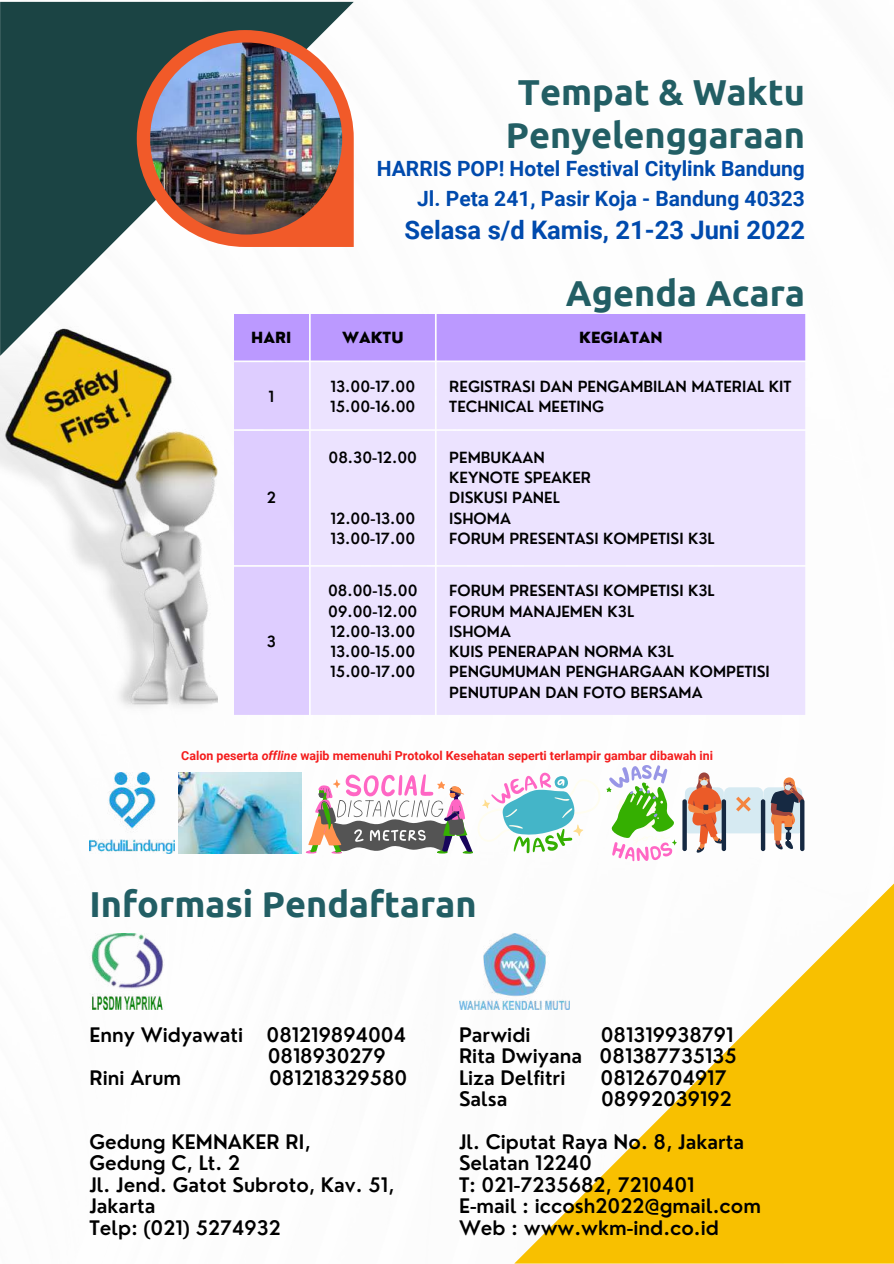
<style>
.page{position:relative;width:894px;height:1264px;background:#fff}
.page>*{position:absolute;margin:0;border:0;box-sizing:border-box;transform-origin:0 0}
.t1{font:700 36px/42.8px "Ubuntu";color:#225e64;text-align:center}
.t2{font:700 25.5px "Roboto";color:#004aad}
.t3{font:700 21px/29.2px "Roboto";color:#004aad;text-align:right}
.t4{font:600 19.5px/21.5px "Nourd";color:#000}
.t5{font:600 15px/20.2px "Nourd";color:#000}
.t6{font:800 15px "Nourd";color:#000}
.t7{font:700 12.45px "Roboto";color:#f41c1c}
.s1{font-style:italic}
</style>
<div class="page">
<svg style="left:0;top:2px;width:353px;height:318px;fill:#1b4444"></svg>
<svg style="left:514px;top:884px;width:379px;height:379px;fill:#f8c000"></svg>
<img style="left:0;top:320px;width:217px;height:388px">
<svg style="left:137px;top:30px;width:216px;height:217px;fill:#f15a29"></svg>
<img style="left:150px;top:42px;width:192px;height:192px;border-radius:50%">
<svg style="left:234px;top:314px;width:571px;height:401px;background:#cdb5fe"></svg>
<div style="left:310px;top:362px;width:495px;height:353px;background:#ece3ff"></div>
<img style="left:89px;top:772px;width:85px;height:81px">
<img style="left:178px;top:772px;width:123px;height:81px">
<svg style="left:305px;top:765px;width:500px;height:97px"></svg>
<img style="left:91px;top:933px;width:73px;height:76px">
<img style="left:459px;top:933px;width:110px;height:76px">
<h1 class="t1" style="left:505px;top:71px;width:300px">Tempat &amp; Waktu<br>Penyelenggaraan</h1>
<h3 class="t3" style="left:377px;top:154px;width:429px">HARRIS POP! Hotel Festival Citylink Bandung<br>Jl. Peta 241, Pasir Koja - Bandung 40323</h3>
<h2 class="t2" style="left:404px;top:216px;width:402px">Selasa s/d Kamis, 21-23 Juni 2022</h2>
<h1 class="t1" style="left:565px;top:271px;width:240px">Agenda Acara</h1>
<p class="t6" style="left:251px;top:328px;width:42px">HARI</p>
<p class="t6" style="left:342px;top:328px;width:63px">WAKTU</p>
<p class="t6" style="left:579px;top:328px;width:85px">KEGIATAN</p>
<p class="t5" style="left:268px;top:386px;width:7px">1</p>
<p class="t5" style="left:330px;top:376px;width:87px">13.00-17.00<br>15.00-16.00</p>
<p class="t5" style="left:449px;top:376px;width:343px">REGISTRASI DAN PENGAMBILAN MATERIAL KIT<br>TECHNICAL MEETING</p>
<p class="t5" style="left:267px;top:487px;width:11px">2</p>
<p class="t5" style="left:267px;top:631px;width:11px">3</p>
<p class="t5" style="left:328px;top:447px;width:90px">08.30-12.00</p>
<p class="t5" style="left:330px;top:508px;width:86px">12.00-13.00<br>13.00-17.00</p>
<p class="t5" style="left:449px;top:447px;width:267px">PEMBUKAAN<br>KEYNOTE SPEAKER<br>DISKUSI PANEL<br>ISHOMA<br>FORUM PRESENTASI KOMPETISI K3L</p>
<p class="t5" style="left:328px;top:580px;width:91px">08.00-15.00<br>09.00-12.00<br>12.00-13.00<br>13.00-15.00<br>15.00-17.00</p>
<p class="t5" style="left:449px;top:580px;width:322px">FORUM PRESENTASI KOMPETISI K3L<br>FORUM MANAJEMEN K3L<br>ISHOMA<br>KUIS PENERAPAN NORMA K3L<br>PENGUMUMAN PENGHARGAAN KOMPETISI<br>PENUTUPAN DAN FOTO BERSAMA</p>
<p class="t7" style="left:181px;top:748px;width:533px">Calon peserta <span class="s1">offline</span> wajib memenuhi Protokol Kesehatan seperti terlampir gambar dibawah ini</p>
<h1 class="t1" style="left:89px;top:882px;width:388px">Informasi Pendaftaran</h1>
<h3 class="t4" style="left:89px;top:1024px;width:318px">Enny Widyawati 081219894004</h3>
<h3 class="t4" style="left:268px;top:1045px;width:119px">0818930279</h3>
<h3 class="t4" style="left:89px;top:1066px;width:93px">Rini Arum</h3>
<h3 class="t4" style="left:269px;top:1066px;width:140px">081218329580</h3>
<h3 class="t4" style="left:89px;top:1130px;width:306px">Gedung KEMNAKER RI,<br>Gedung C, Lt. 2<br>Jl. Jend. Gatot Subroto, Kav. 51,<br>Jakarta<br>Telp: (021) 5274932</h3>
<h3 class="t4" style="left:459px;top:1024px;width:279px;text-indent:142px">081319938791<br>Rita Dwiyana 081387735135<br>Liza Delfitri</h3>
<h3 class="t4" style="left:459px;top:1024px;width:73px">Parwidi</h3>
<h3 class="t4" style="left:600px;top:1066px;width:128px">08126704917</h3>
<h3 class="t4" style="left:459px;top:1077px;width:286px;line-height:42.8px;text-indent:142px">08992039192<br>Jl. Ciputat Raya No. 8, Jakarta</h3>
<h3 class="t4" style="left:459px;top:1152px;width:303px">Selatan 12240<br>T: 021-7235682, 7210401<br>E-mail : iccosh2022@gmail.com<br>Web : www.wkm-ind.co.id</h3>
<h3 class="t4" style="left:459px;top:1088px;width:50px">Salsa</h3>
</div>
